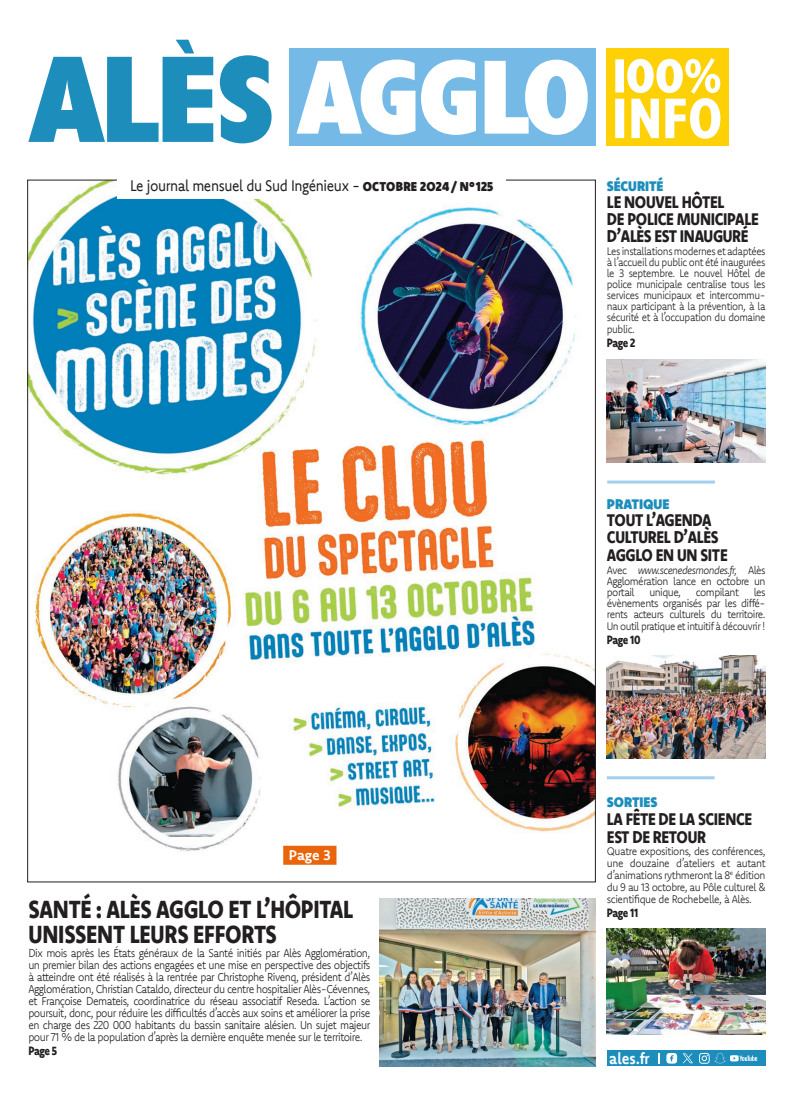
<style>
.page{position:relative;width:794px;height:1106px;background:#fff}
.page>*{position:absolute;margin:0;border:0;box-sizing:border-box;transform-origin:0 0}
._02c____Texte_colonne{font:800 25px/25px "Komet";letter-spacing:-.01em;color:#231f20;scale:.84 1}
._01a___Titre_UNE{font:800 17px/17px "Komet";letter-spacing:-.02em;color:#231f20;scale:.85 1}
._01-Texte_UNE{font:800 17px/18px "Komet";letter-spacing:-.02em;color:#231f20;scale:.85 1}
.t1{font:700 15.9px "Komet";color:#fff;scale:.9 1}
.t2{font:15.5px "Komet";letter-spacing:-.03em;color:#231f20;scale:.9 1}
._01a___Titre_UNE-2{font:900 14px "Komet";color:#1d8ebc;scale:.92 1}
._01a___Titre_UNE-3{font:900 14px "Komet";color:#1d8ebc;scale:.94 1}
.t3{font:700 14px "Komet";color:#fff}
._01a___Titre_UNE-4{font:800 12px "Komet";letter-spacing:-.045em;color:#231f20;scale:.85 1}
.t4{font:300 11.5px/12px "Komet";letter-spacing:-.05em;color:#231f20;text-align:justify;scale:.92 1}
._01-Texte_UNE-2{font:300 11px/12px "Komet";letter-spacing:-.05em;color:#231f20;text-align:justify;scale:.94 1}
._01-Texte_UNE-3{font:300 11px/11px "Komet";letter-spacing:-.05em;color:#231f20;text-align:justify;scale:.91 1}
.s1{font-weight:900;font-size:13px}
.s2{font-style:italic}
</style>
<div class="page">
<img style="left:30px;top:182px;width:563px;height:683px">
<img style="left:380px;top:898px;width:215px;height:168px">
<div style="left:606px;top:48px;width:123px;height:98px;background:#fed006"></div>
<svg style="left:615px;top:58px;width:105px;height:81px"></svg>
<div style="left:289px;top:48px;width:306px;height:98px;background:#75bae7"></div>
<svg style="left:296px;top:60px;width:292px;height:75px"></svg>
<svg style="left:28px;top:40px;width:243px;height:103px"></svg>
<div style="left:117px;top:171px;width:389px;height:28px;background:#fff"></div>
<div style="left:283px;top:845px;width:53px;height:19px;background:#ea640b"></div>
<img style="left:607px;top:360px;width:158px;height:102px">
<hr style="left:607px;top:776px;width:107px;height:3px;background:#a3cfee">
<hr style="left:607px;top:480px;width:108px;height:3px;background:#a3cfee">
<img style="left:607px;top:655px;width:158px;height:103px">
<img style="left:607px;top:928px;width:158px;height:106px">
<div style="left:607px;top:1050px;width:158px;height:16px;background:#1d8ebc"></div>
<svg style="left:699px;top:1052px;width:58px;height:11px"></svg>
<svg style="left:666px;top:1053px;width:27px;height:10px"></svg>
<p class="t2" style="left:130px;top:176px;width:405px">Le journal mensuel du Sud Ingénieux - <span class="s1">OCTOBRE 2O24/ N°125</span></p>
<p class="t3" style="left:289px;top:846px;width:43px">Page 3</p>
<p class="_02c____Texte_colonne" style="left:29px;top:895px;width:388px">SANTÉ : ALÈS AGGLO ET L’HÔPITAL<br>UNISSENT LEURS EFFORTS</p>
<p class="t4" style="left:28px;top:946px;width:373px">Dix mois après les États généraux de la Santé initiés par Alès Agglomération, un premier bilan des actions engagées et une mise en perspective des objectifs à atteindre ont été réalisés à la rentrée par Christophe Rivenq, président d’Alès Agglomération, Christian Cataldo, directeur du centre hospitalier Alès-Cévennes, et Françoise Demateis, coordinatrice du réseau associatif Reseda. L’action se poursuit, donc, pour réduire les difficultés d’accès aux soins et améliorer la prise en charge des 220 000 habitants du bassin sanitaire alésien. Un sujet majeur pour 71 % de la population d’après la dernière enquête menée sur le territoire.</p>
<p class="_01a___Titre_UNE-4" style="left:28px;top:1042px;width:35px">Page 5</p>
<p class="_01a___Titre_UNE-2" style="left:607px;top:176px;width:63px">SÉCURITÉ</p>
<p class="_01a___Titre_UNE" style="left:607px;top:193px;width:180px">LE NOUVEL HÔTEL<br>DE POLICE MUNICIPALE<br>D’ALÈS EST INAUGURÉ</p>
<p class="_01-Texte_UNE-3" style="left:607px;top:246px;width:176px">Les installations modernes et adaptées à l’accueil du public ont été inaugurées le 3 septembre. Le nouvel Hôtel de police municipale centralise tous les services municipaux et intercommu&shy;naux participant à la prévention, à la sécurité et à l’occupation du domaine</p>
<p class="_01-Texte_UNE-3" style="left:607px;top:324px;width:32px">public.</p>
<p class="_01a___Titre_UNE-4" style="left:607px;top:335px;width:35px">Page 2</p>
<p class="_01a___Titre_UNE-3" style="left:607px;top:495px;width:68px">PRATIQUE</p>
<p class="_01a___Titre_UNE" style="left:607px;top:511px;width:144px">TOUT L’AGENDA<br>CULTUREL D’ALÈS<br>AGGLO EN UN SITE</p>
<p class="_01-Texte_UNE-2" style="left:607px;top:564px;width:170px;line-height:11px">Avec <span class="s2">www.scenedesmondes.fr,</span> Alès Agglomération lance en octobre un portail</p>
<p class="_01-Texte_UNE-2" style="left:607px;top:586px;width:170px;line-height:11px;text-indent:147px">les évènements organisés par les diffé&shy;rents acteurs culturels du territoire.</p>
<p class="_01-Texte_UNE-3" style="left:607px;top:620px;width:176px">Un outil pratique et intuitif à découvrir !</p>
<p class="_01a___Titre_UNE-4" style="left:607px;top:632px;width:41px">Page 10</p>
<p class="_01-Texte_UNE-2" style="left:649px;top:586px;width:35px">unique,</p>
<p class="_01-Texte_UNE-2" style="left:696px;top:586px;width:47px">compilant</p>
<p class="_01a___Titre_UNE-2" style="left:607px;top:793px;width:56px">SORTIES</p>
<p class="_01-Texte_UNE" style="left:607px;top:810px;width:172px">LA FÊTE DE LA SCIENCE<br>EST DE RETOUR</p>
<p class="_01-Texte_UNE-2" style="left:607px;top:845px;width:170px">Quatre expositions, des conférences, une douzaine d’ateliers et autant d’animations rythmeront la 8<sup>e</sup> édition du 9 au 13 octobre, au Pôle culturel &amp; scientifique de Rochebelle, à Alès.</p>
<p class="_01a___Titre_UNE-4" style="left:607px;top:905px;width:38px">Page 11</p>
<h3 class="t1" style="left:609px;top:1048px;width:46px">ales.fr</h3>
</div>
